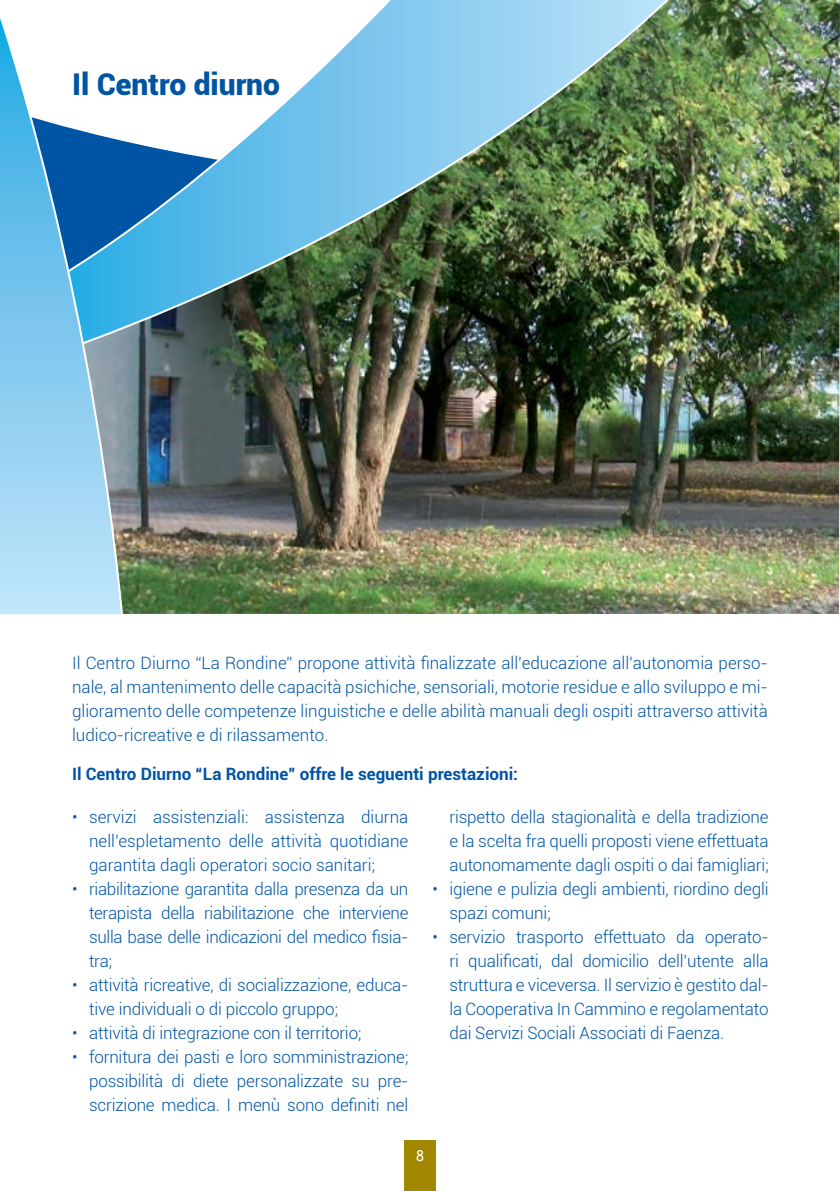
<style>
.page{position:relative;width:840px;height:1191px;background:#fff}
.page>*{position:absolute;margin:0;border:0;box-sizing:border-box;transform-origin:0 0}
.t1{font:900 30px "Roboto";color:#0054a4}
.t2{font:300 17px/24px "Roboto";letter-spacing:-.01em;color:#0054a4;text-align:justify}
.t3{font:700 17px "Roboto";color:#0054a4}
.t4{font:16px "Casper";color:#fff}
</style>
<div class="page">
<div style="left:404px;top:1140px;width:31px;height:51px;background:#a28800"></div>
<img style="left:124px;top:0;width:715px;height:614px">
<img style="left:124px;top:0;width:564px;height:379px">
<svg style="left:0;top:18px;width:124px;height:597px"></svg>
<h1 class="t1" style="left:72px;top:63px;width:209px">Il Centro diurno</h1>
<p class="t2" style="left:72px;top:650px;width:697px">Il Centro Diurno “La Rondine” propone attività finalizzate all’educazione all’autonomia perso&shy;nale, al mantenimento delle capacità psichiche, sensoriali, motorie residue e allo sviluppo e mi&shy;glioramento delle competenze linguistiche e delle abilità manuali degli ospiti attraverso attività ludico-ricreative e di rilassamento.</p>
<p class="t3" style="left:72px;top:761px;width:447px">Il Centro Diurno “La Rondine” offre le seguenti prestazioni:</p>
<p class="t2" style="left:89px;top:804px;width:320px;text-indent:-17px">• servizi assistenziali: assistenza diurna nell’espletamento delle attività quotidiane garantita dagli operatori socio sanitari;</p>
<p class="t2" style="left:89px;top:876px;width:320px;text-indent:-17px">• riabilitazione garantita dalla presenza da un terapista della riabilitazione che interviene sulla base delle indicazioni del medico fisia&shy;tra;</p>
<p class="t2" style="left:89px;top:972px;width:320px;text-indent:-17px">• attività ricreative, di socializzazione, educa&shy;tive individuali o di piccolo gruppo;</p>
<p class="t2" style="left:72px;top:1020px;width:291px">• attività di integrazione con il territorio;</p>
<p class="t2" style="left:89px;top:1044px;width:320px;text-indent:-17px">• fornitura dei pasti e loro somministrazione; possibilità di diete personalizzate su pre&shy;scrizione medica. I menù sono definiti nel</p>
<p class="t2" style="left:449px;top:804px;width:320px">rispetto della stagionalità e della tradizione e la scelta fra quelli proposti viene effettuata autonomamente dagli ospiti o dai famigliari;</p>
<p class="t2" style="left:449px;top:876px;width:320px;text-indent:-17px">• igiene e pulizia degli ambienti, riordino degli spazi comuni;</p>
<p class="t2" style="left:449px;top:924px;width:320px;text-indent:-17px">• servizio trasporto effettuato da operato&shy;ri qualificati, dal domicilio dell’utente alla struttura e viceversa. Il servizio è gestito dal&shy;la Cooperativa In Cammino e regolamentato dai Servizi Sociali Associati di Faenza.</p>
<p class="t4" style="left:416px;top:1146px;width:9px">8</p>
</div>
